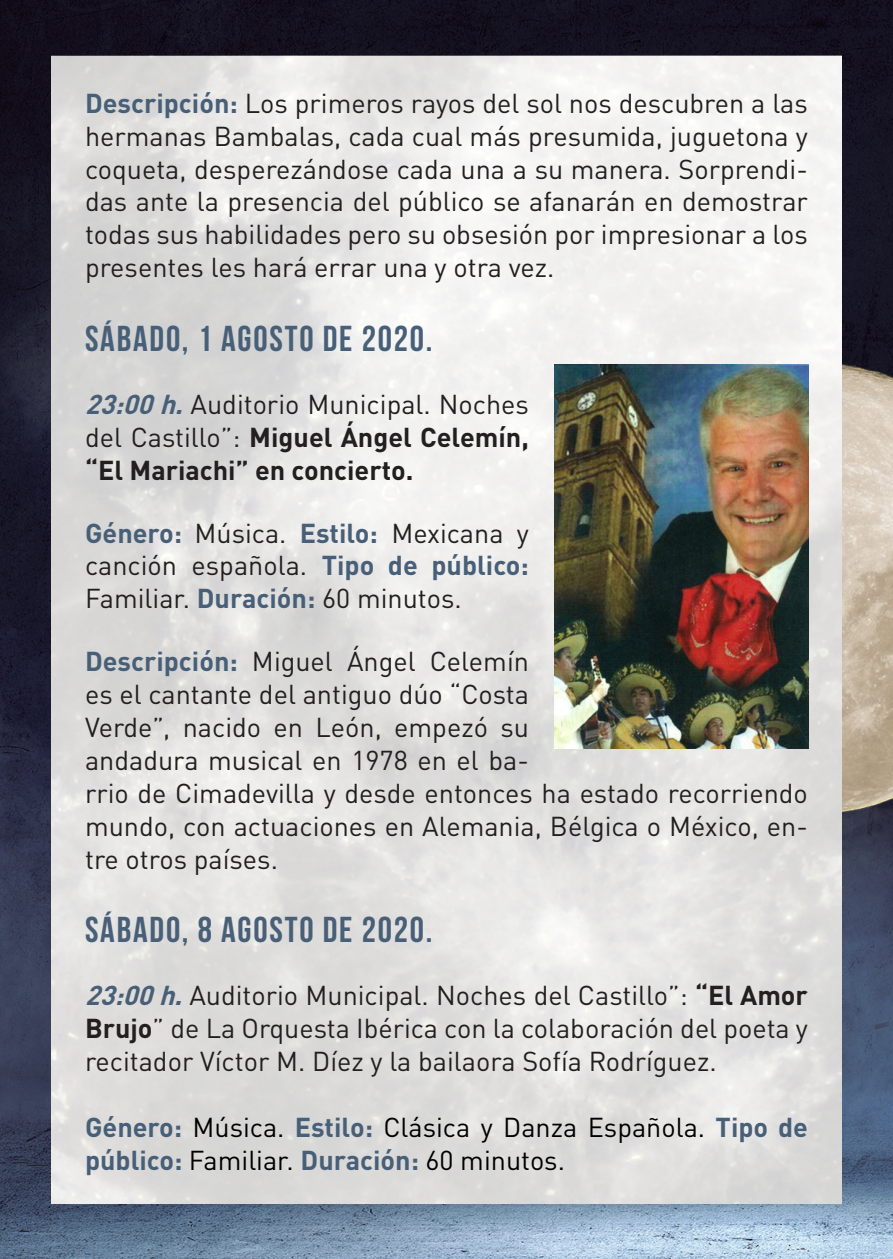
<style>
.page{position:relative;width:893px;height:1259px;background:#fff}
.page>*{position:absolute;margin:0;border:0;box-sizing:border-box;transform-origin:0 0}
.t1{font:700 36px "Bebas Neue";letter-spacing:.05em;color:#485f78}
.t2{font:27px/33px "DIN Pro";color:#231f20;text-align:justify}
.t3{font:700 27px/33px "DIN Pro";color:#231f20;text-align:justify}
.t4{font:27px/33px "DIN Pro";color:#000}
.s1{font-weight:700;color:#485f78}
.s2{font-style:italic;color:#485f78}
.s3{font-weight:400}
.s4{font-weight:700;font-style:italic;color:#485f78}
.s5{font-weight:700}
</style>
<div class="page">
<img style="left:0;top:0;width:893px;height:1259px">
<img style="left:51px;top:56px;width:790px;height:1147px">
<img style="left:554px;top:364px;width:255px;height:384px">
<p class="t2" style="left:85px;top:84px;width:724px"><span class="s1">Descripción:</span> Los primeros rayos del sol nos descubren a las hermanas Bambalas, cada cual más presumida, juguetona y coqueta, desperezándose cada una a su manera. Sorprendi&shy;das ante la presencia del público se afanarán en demostrar todas sus habilidades pero su obsesión por impresionar a los presentes les hará errar una y otra vez.</p>
<p class="t1" style="left:85px;top:319px;width:349px">SÁBADO, 1 AGOSTO DE 2020.</p>
<p class="t3" style="left:85px;top:384px;width:445px"><span class="s2">23:00h.</span><span class="s3">Auditorio Municipal. Noches del Castillo”:</span> Miguel Ángel Celemín, “El Mariachi” en concierto.</p>
<p class="t2" style="left:85px;top:513px;width:445px"><span class="s1">Género:</span> Música. <span class="s1">Estilo:</span> Mexicana y canción española. <span class="s1">Tipo de público:<br></span>Familiar. <span class="s1">Duración:</span> 60 minutos.</p>
<p class="t2" style="left:85px;top:642px;width:724px;text-align:left"><span class="s1">Descripción:</span> Miguel Ángel Celemín<br>es el cantante del antiguo dúo “Costa<br>Verde”, nacido en León, empezó su<br>andadura musical en 1978 en el ba-<br>rrio de Cimadevilla y desde entonces ha estado recorriendo mundo, con actuaciones en Alemania, Bélgica o México, en&shy;tre otros países.</p>
<p class="t1" style="left:85px;top:910px;width:349px">SÁBADO, 8 AGOSTO DE 2020.</p>
<p class="t2" style="left:85px;top:976px;width:724px"><span class="s4">23:00h.</span>Auditorio Municipal. Noches del Castillo”: <span class="s5">“El Amor Brujo</span>” de La Orquesta Ibérica con la colaboración del poeta y recitador Víctor M. Díez y la bailaora Sofía Rodríguez.</p>
<p class="t4" style="left:85px;top:1108px;width:724px"><span class="s1">Género:</span> Música. <span class="s1">Estilo:</span> Clásica y Danza Española. <span class="s1">Tipo de público:</span> Familiar. <span class="s1">Duración:</span> 60 minutos.</p>
</div>
